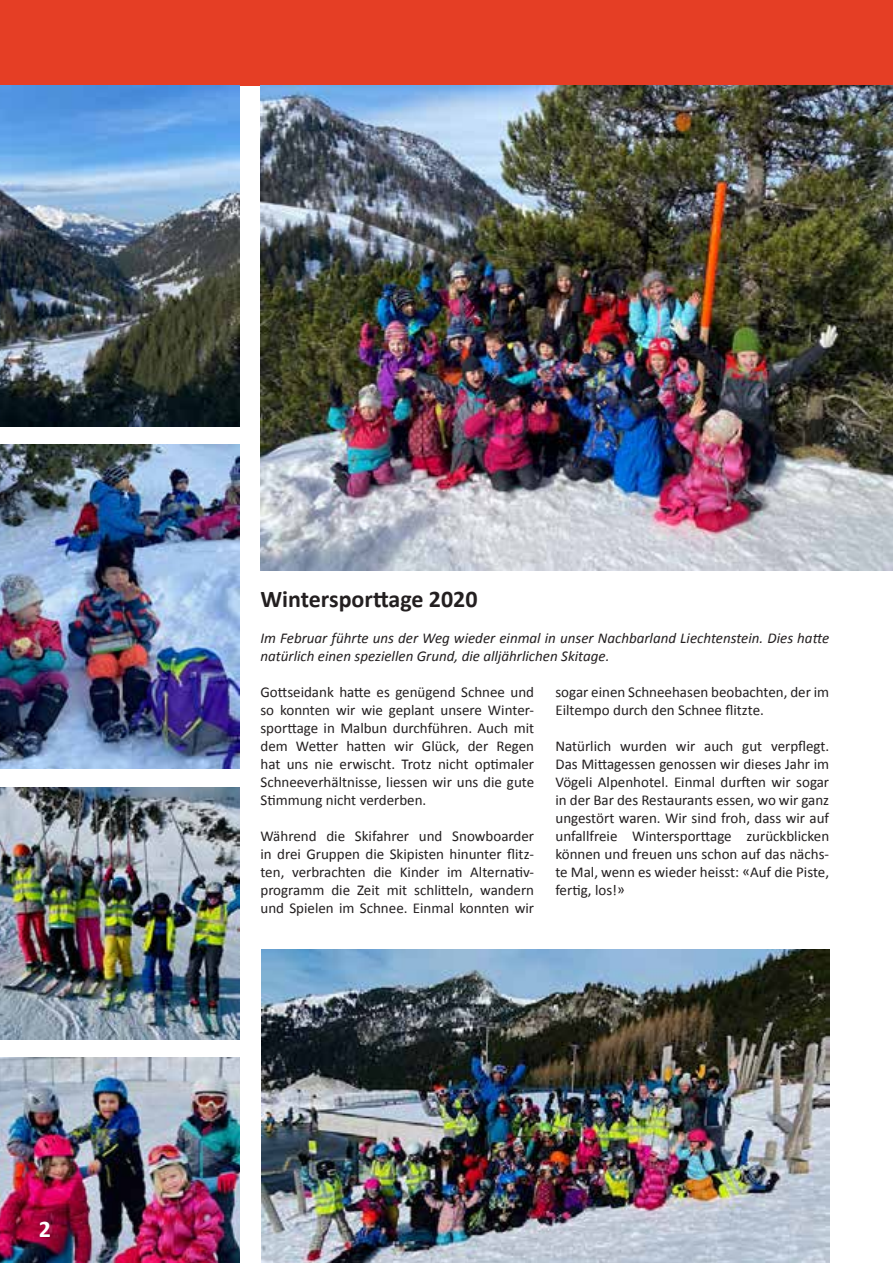
<style>
.page{position:relative;width:893px;height:1263px;background:#fff}
.page>*{position:absolute;margin:0;border:0;box-sizing:border-box;transform-origin:0 0}
.t1{font:700 24px "Calibri";color:#231f20}
.t2{font:700 24px "Calibri";color:#fff}
.t3{font:15px/18px "Calibri";color:#231f20;text-align:justify}
.t4{font:italic 15px/18px "Calibri";color:#231f20}
</style>
<div class="page">
<div style="left:0;top:0;width:893px;height:85px;background:#e53e25"></div>
<img style="left:260px;top:85px;width:633px;height:486px">
<img style="left:0;top:85px;width:239px;height:342px">
<img style="left:0;top:445px;width:239px;height:324px">
<img style="left:0;top:787px;width:239px;height:252px">
<img style="left:0;top:1057px;width:239px;height:206px">
<img style="left:262px;top:949px;width:567px;height:314px">
<h1 class="t2" style="left:39px;top:1214px;width:14px">2</h1>
<h1 class="t1" style="left:260px;top:584px;width:219px">Wintersporttage 2020</h1>
<p class="t4" style="left:260px;top:628px;width:570px">Im Februar führte uns der Weg wieder einmal in unser Nachbarland Liechtenstein. Dies hatte natürlich einen speziellen Grund, die alljährlichen Skitage.</p>
<p class="t3" style="left:260px;top:683px;width:275px">Gottseidank hatte es genügend Schnee und so konnten wir wie geplant unsere Winter&shy;sporttage in Malbun durchführen. Auch mit dem Wetter hatten wir Glück, der Regen hat uns nie erwischt. Trotz nicht optimaler Schneeverhältnisse, liessen wir uns die gute Stimmung nicht verderben.</p>
<p class="t3" style="left:260px;top:827px;width:275px">Während die Skifahrer und Snowboarder in drei Gruppen die Skipisten hinunter flitz&shy;ten, verbrachten die Kinder im Alternativ&shy;programm die Zeit mit schlitteln, wandern und Spielen im Schnee. Einmal konnten wir</p>
<p class="t3" style="left:555px;top:683px;width:275px">sogar einen Schneehasen beobachten, der im<br>Eiltempo durch den Schnee flitzte.</p>
<p class="t3" style="left:555px;top:737px;width:275px">Natürlich wurden wir auch gut verpflegt.<br>Das Mittagessen genossen wir dieses Jahr im Vögeli Alpenhotel. Einmal durften wir sogar in der Bar des Restaurants essen, wo wir ganz ungestört waren. Wir sind froh, dass wir auf unfallfreie Wintersporttage zurückblicken können und freuen uns schon auf das nächs&shy;te Mal, wenn es wieder heisst: «Auf die Piste, fertig, los!»</p>
</div>
